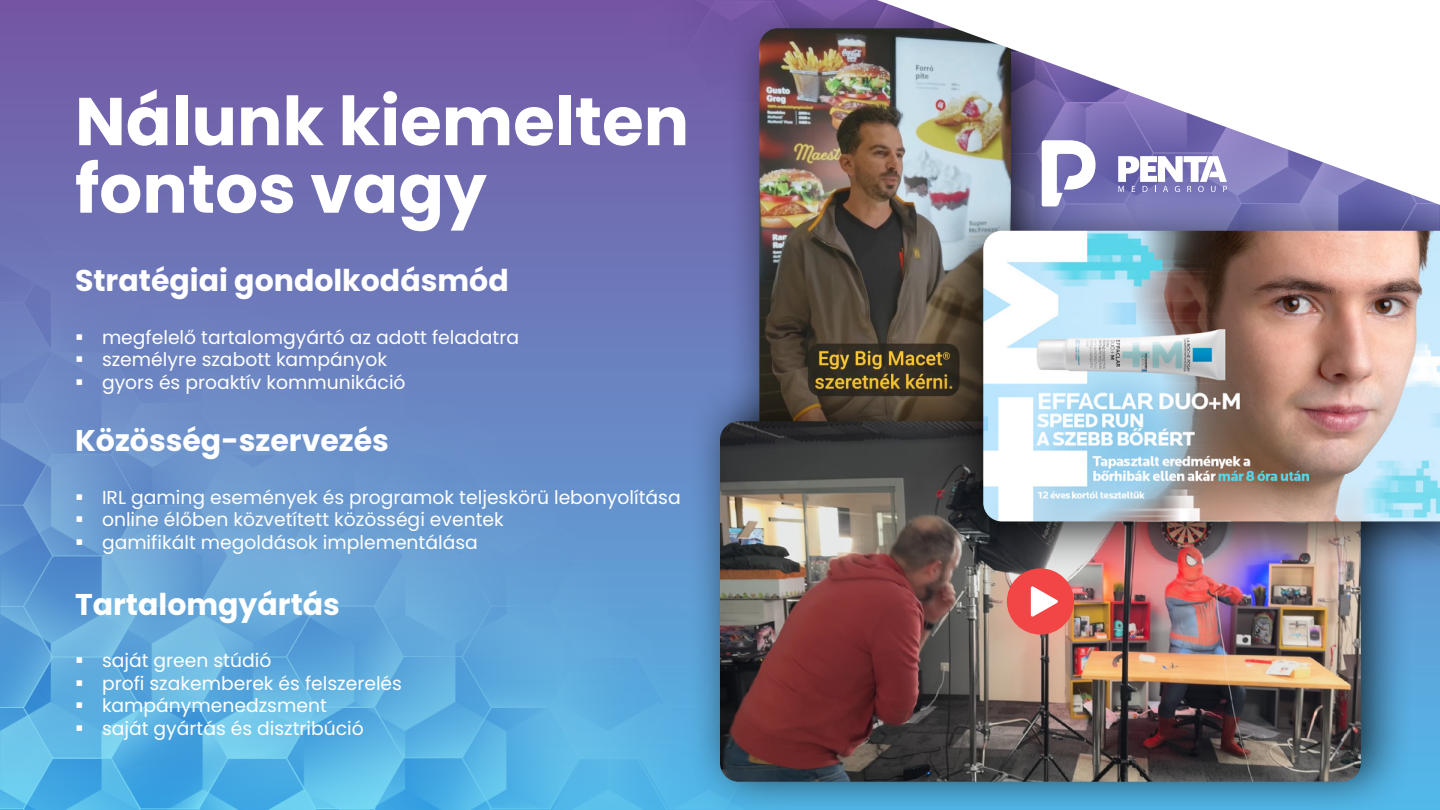
<style>
.page{position:relative;width:1440px;height:810px;background:#fff}
.page>*{position:absolute;margin:0;border:0;box-sizing:border-box;transform-origin:0 0}
.t1{font:700 67.5px/67.5px "Poppins";color:#fff}
.t2{font:700 30px "Poppins";color:#fff}
.t3{font:18.75px "Poppins";color:#fff}
</style>
<div class="page">
<img style="left:0;top:0;width:1440px;height:810px">
<div style="left:728px;top:0;width:336px;height:541px;background:#000;opacity:.75"></div>
<img style="left:759px;top:28px;width:171px;height:346px">
<div style="left:688px;top:374px;width:725px;height:436px;background:#000;opacity:.75"></div>
<img style="left:720px;top:421px;width:641px;height:361px">
<div style="left:930px;top:199px;width:510px;height:374px;background:#000;opacity:.75"></div>
<img style="left:983px;top:231px;width:457px;height:290px">
<div style="left:1007px;top:568px;width:67px;height:67px;background:#f24545;border-radius:50%"></div>
<svg style="left:1031px;top:586px;width:27px;height:31px"></svg>
<svg style="left:877px;top:0;width:563px;height:205px"></svg>
<svg style="left:84px;top:344px;width:18px;height:1px"></svg>
<svg style="left:84px;top:366px;width:18px;height:1px"></svg>
<svg style="left:84px;top:389px;width:18px;height:1px"></svg>
<svg style="left:84px;top:504px;width:18px;height:1px"></svg>
<svg style="left:84px;top:526px;width:18px;height:1px"></svg>
<svg style="left:84px;top:549px;width:18px;height:1px"></svg>
<svg style="left:84px;top:667px;width:18px;height:1px"></svg>
<svg style="left:84px;top:690px;width:18px;height:1px"></svg>
<svg style="left:84px;top:712px;width:18px;height:1px"></svg>
<svg style="left:84px;top:735px;width:18px;height:1px"></svg>
<h1 class="t1" style="left:75px;top:88px;width:616px">Nálunk kiemelten fontos vagy</h1>
<h2 class="t2" style="left:75px;top:261px;width:435px">Stratégiai gondolkodásmód</h2>
<p class="t3" style="left:75px;top:326px;width:446px">▪ megfelelő tartalomgyártó az adott feladatra</p>
<p class="t3" style="left:75px;top:348px;width:314px">▪ személyre szabott kampányok</p>
<p class="t3" style="left:75px;top:371px;width:332px">▪ gyors és proaktív kommunikáció</p>
<h2 class="t2" style="left:75px;top:421px;width:316px">Közösség-szervezés</h2>
<p class="t3" style="left:75px;top:485px;width:607px">▪ IRL gaming események és programok teljeskörü lebonyolítása</p>
<p class="t3" style="left:75px;top:508px;width:430px">▪ online élőben közvetített közösségi eventek</p>
<p class="t3" style="left:75px;top:530px;width:404px">▪ gamifikált megoldások implementálása</p>
<h2 class="t2" style="left:75px;top:584px;width:267px">Tartalomgyártás</h2>
<p class="t3" style="left:75px;top:649px;width:198px">▪ saját green stúdió</p>
<p class="t3" style="left:75px;top:671px;width:329px">▪ profi szakemberek és felszerelés</p>
<p class="t3" style="left:75px;top:694px;width:253px">▪ kampánymenedzsment</p>
<p class="t3" style="left:75px;top:716px;width:290px">▪ saját gyártás és disztribúció</p>
</div>
